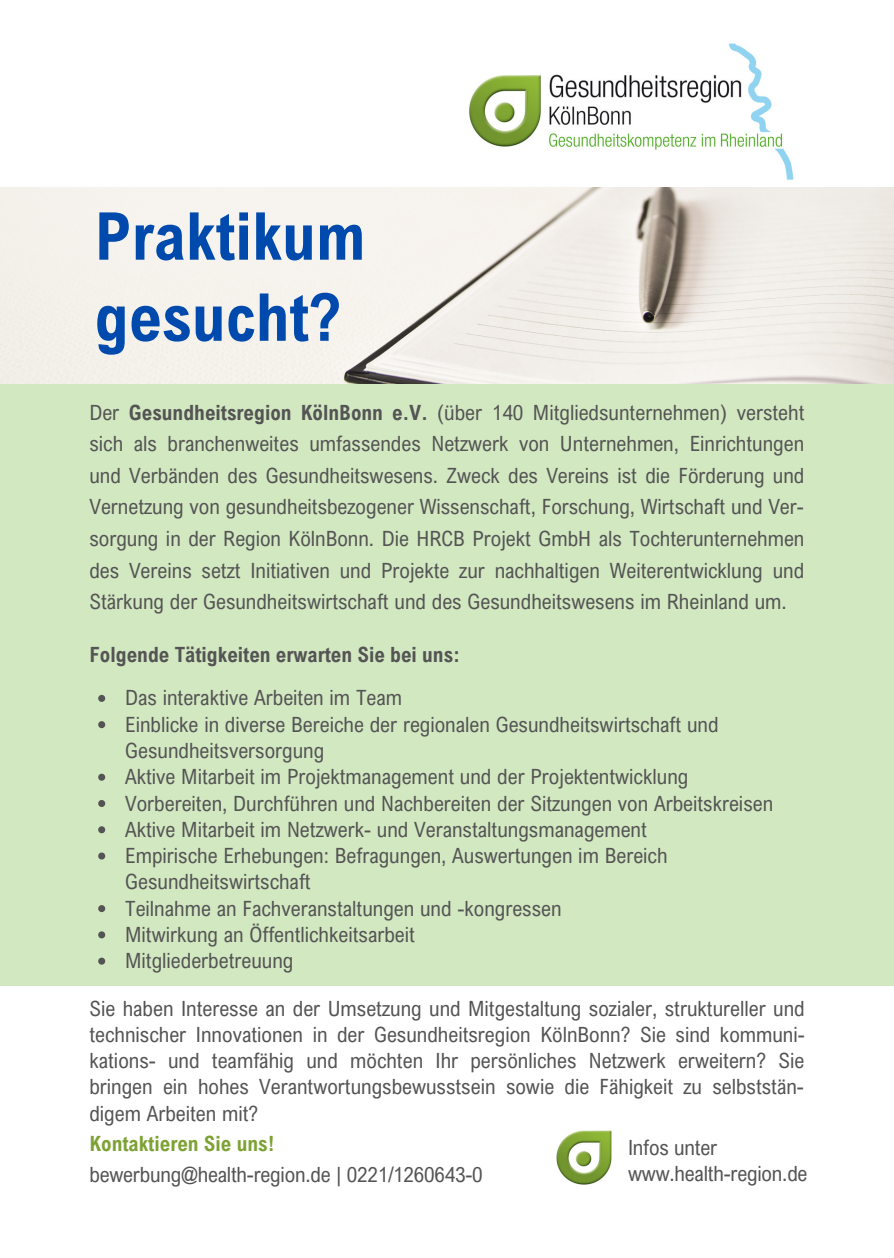
<style>
.page{position:relative;width:894px;height:1258px;background:#fff}
.page>*{position:absolute;margin:0;border:0;box-sizing:border-box;transform-origin:0 0}
.t1{font:700 66px "Arial Nova Cond";color:#004aad}
.t2{font:21px/31.5px "Arial Nova Cond";color:#545454;text-align:justify}
.t3{font:700 21px "Arial Nova Cond";color:#545454}
.t4{font:700 21px "Arial Nova Cond";color:#7da233}
.s1{font-weight:700}
</style>
<div class="page">
<div style="left:0;top:0;width:893px;height:1258px;background:#d2e8c1"></div>
<div style="left:0;top:0;width:893px;height:190px;background:#fff"></div>
<img style="left:446px;top:43px;width:358px;height:145px">
<img style="left:0;top:188px;width:893px;height:196px">
<div style="left:0;top:986px;width:893px;height:272px;background:#fff"></div>
<img style="left:556px;top:1131px;width:54px;height:54px">
<svg style="left:98px;top:695px;width:7px;height:7px"></svg>
<svg style="left:98px;top:721px;width:7px;height:7px"></svg>
<svg style="left:98px;top:774px;width:7px;height:7px"></svg>
<svg style="left:98px;top:800px;width:7px;height:7px"></svg>
<svg style="left:98px;top:826px;width:7px;height:7px"></svg>
<svg style="left:98px;top:852px;width:7px;height:7px"></svg>
<svg style="left:98px;top:905px;width:7px;height:7px"></svg>
<svg style="left:98px;top:931px;width:7px;height:7px"></svg>
<svg style="left:98px;top:957px;width:7px;height:7px"></svg>
<p class="t1" style="left:94px;top:195px;width:272px">Praktikum</p>
<p class="t1" style="left:94px;top:276px;width:248px">gesucht?</p>
<p class="t2" style="left:89px;top:396px;width:716px">Der <span class="s1">Gesundheitsregion KölnBonn e.V.</span> (über 140 Mitgliedsunternehmen) versteht sich als branchenweites umfassendes Netzwerk von Unternehmen, Einrichtungen und Verbänden des Gesundheitswesens. Zweck des Vereins ist die Förderung und Vernetzung von gesundheitsbezogener Wissenschaft, Forschung, Wirtschaft und Ver&shy;sorgung in der Region KölnBonn. Die HRCB Projekt GmbH als Tochterunternehmen des Vereins setzt Initiativen und Projekte zur nachhaltigen Weiterentwicklung und Stärkung der Gesundheitswirtschaft und des Gesundheitswesens im Rheinland um.</p>
<p class="t3" style="left:89px;top:642px;width:372px">Folgende Tätigkeiten erwarten Sie bei uns:</p>
<p class="t2" style="left:125px;top:682px;width:278px">Das interaktive Arbeiten im Team</p>
<p class="t2" style="left:125px;top:710px;width:595px;line-height:26.4px">Einblicke in diverse Bereiche der regionalen Gesundheitswirtschaft und<br>Gesundheitsversorgung</p>
<p class="t2" style="left:125px;top:760px;width:564px">Aktive Mitarbeit im Projektmanagement und der Projektentwicklung</p>
<p class="t2" style="left:125px;top:787px;width:649px">Vorbereiten, Durchführen und Nachbereiten der Sitzungen von Arbeitskreisen</p>
<p class="t2" style="left:125px;top:813px;width:523px">Aktive Mitarbeit im Netzwerk- und Veranstaltungsmanagement</p>
<p class="t2" style="left:125px;top:842px;width:543px;line-height:26.4px">Empirische Erhebungen: Befragungen, Auswertungen im Bereich<br>Gesundheitswirtschaft</p>
<p class="t2" style="left:125px;top:892px;width:438px">Teilnahme an Fachveranstaltungen und -kongressen</p>
<p class="t2" style="left:125px;top:918px;width:291px">Mitwirkung an Öffentlichkeitsarbeit</p>
<p class="t2" style="left:125px;top:944px;width:170px">Mitgliederbetreuung</p>
<p class="t2" style="left:89px;top:994px;width:716px;line-height:26.4px">Sie haben Interesse an der Umsetzung und Mitgestaltung sozialer, struktureller und technischer Innovationen in der Gesundheitsregion KölnBonn? Sie sind kommuni&shy;kations- und teamfähig und möchten Ihr persönliches Netzwerk erweitern? Sie bringen ein hohes Verantwortungsbewusstsein sowie die Fähigkeit zu selbststän&shy;digem Arbeiten mit?</p>
<p class="t4" style="left:89px;top:1131px;width:187px">Kontaktieren Sie uns!</p>
<p class="t2" style="left:89px;top:1158px;width:394px">bewerbung@health-region.de | 0221/1260643-0</p>
<p class="t2" style="left:627px;top:1131px;width:91px">Infos unter</p>
<p class="t2" style="left:627px;top:1157px;width:181px">www.health-region.de</p>
</div>
